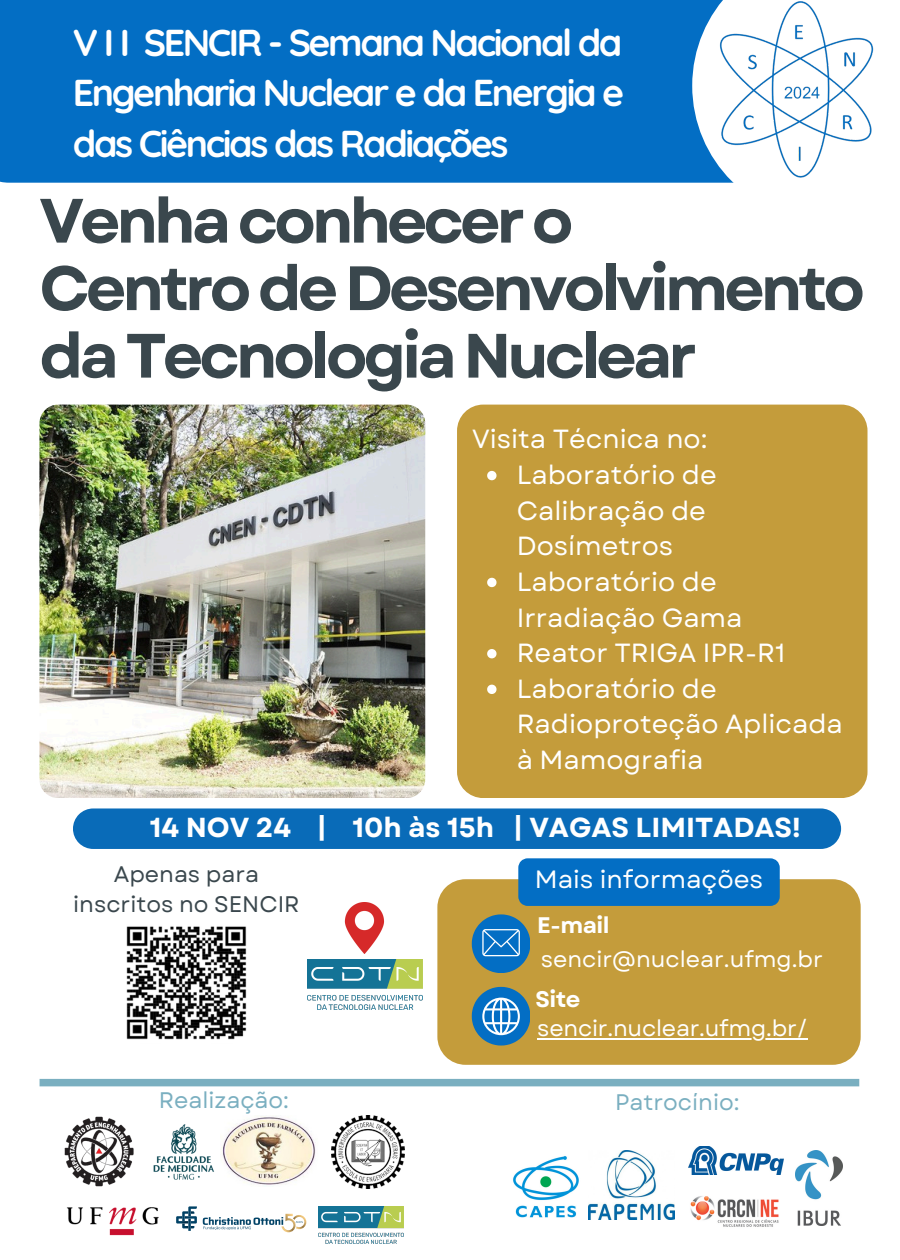
<style>
.page{position:relative;width:900px;height:1260px;background:#fff}
.page>*{position:absolute;margin:0;border:0;box-sizing:border-box;transform-origin:0 0}
.t1{font:700 62.5px/67.5px "Garet";letter-spacing:-.065em;color:#3a474d}
.t2{font:700 37.5px/50.5px "Quicksand";letter-spacing:-.065em;color:#fff;text-align:justify}
.t3{font:700 27.5px "Garet";color:#fff}
.t4{font:26.25px/35.5px "Garet";color:#fff}
.t5{font:25px "Garet";color:#fff}
.t6{font:22.5px "Garet";letter-spacing:-.005em;color:#fff}
.t7{font:22.5px/30px "Garet";color:#3a474d;text-align:center}
.t8{font:22.5px "Garet";color:#7aafc0}
.t9{font:700 22.5px "Garet";letter-spacing:-.02em;color:#fff}
</style>
<div class="page">
<div style="left:437px;top:879px;width:424px;height:186px;background:#c49c3b"></div>
<div style="left:518px;top:858px;width:262px;height:48px;background:#036ec4"></div>
<div style="left:0;top:0;width:897px;height:183px;background:#036ec4"></div>
<div style="left:692px;top:0;width:208px;height:221px;background:#fff"></div>
<img style="left:344px;top:902px;width:41px;height:52px">
<img style="left:308px;top:959px;width:114px;height:51px">
<div style="left:73px;top:808px;width:768px;height:41px;background:#096bb8"></div>
<div style="left:457px;top:405px;width:410px;height:393px;background:#c49c3b;border-radius:26px"></div>
<img style="left:39px;top:405px;width:386px;height:393px;border-radius:19px">
<img style="left:64px;top:1116px;width:70px;height:71px">
<img style="left:153px;top:1124px;width:61px;height:56px">
<img style="left:796px;top:1150px;width:47px;height:75px">
<img style="left:221px;top:1116px;width:95px;height:69px">
<img style="left:319px;top:1206px;width:84px;height:38px">
<img style="left:513px;top:1156px;width:66px;height:62px">
<img style="left:66px;top:1207px;width:93px;height:29px">
<img style="left:690px;top:1196px;width:89px;height:31px">
<img style="left:688px;top:1146px;width:96px;height:29px">
<svg style="left:176px;top:1206px;width:21px;height:25px"></svg>
<svg style="left:203px;top:1214px;width:103px;height:18px"></svg>
<img style="left:588px;top:1150px;width:86px;height:70px">
<img style="left:331px;top:1115px;width:73px;height:73px">
<hr style="left:537px;top:1038px;width:271px;height:2px;background:#fff">
<svg style="left:487px;top:471px;width:10px;height:9px"></svg>
<svg style="left:487px;top:578px;width:10px;height:9px"></svg>
<svg style="left:487px;top:649px;width:10px;height:9px"></svg>
<svg style="left:487px;top:685px;width:10px;height:9px"></svg>
<div style="left:40px;top:1079px;width:819px;height:7px;background:#7aafc0"></div>
<img style="left:126px;top:926px;width:121px;height:114px">
<svg style="left:472px;top:914px;width:58px;height:59px;background:#3e82ab"></svg>
<svg style="left:472px;top:987px;width:58px;height:58px;background:#528eb2"></svg>
<img style="left:695px;top:0;width:179px;height:183px">
<p class="t2" style="left:73px;top:16px;width:553px">V I I SENCIR - Semana Nacional da Engenharia Nuclear e da Energia e das Ciências das Radiações</p>
<p class="t1" style="left:39px;top:187px;width:827px">Venha conhecer o<br>Centro de Desenvolvimento da Tecnologia Nuclear</p>
<h5 class="t4" style="left:472px;top:422px;width:237px">Visita Técnica no:</h5>
<p class="t4" style="left:517px;top:457px;width:201px">Laboratório de<br>Calibração de<br>Dosímetros</p>
<p class="t4" style="left:517px;top:564px;width:227px">Laboratório de<br>Irradiação Gama</p>
<p class="t4" style="left:517px;top:635px;width:270px">Reator TRIGA IPR-R1</p>
<p class="t4" style="left:517px;top:671px;width:328px">Laboratório de<br>Radioproteção Aplicada à Mamografia</p>
<p class="t3" style="left:150px;top:808px;width:652px">14 NOV 24 | 10h às 15h | VAGAS LIMITADAS!</p>
<p class="t7" style="left:73px;top:859px;width:228px">Apenas para inscritos no SENCIR</p>
<h2 class="t5" style="left:535px;top:862px;width:230px">Mais informações</h2>
<p class="t9" style="left:537px;top:909px;width:74px">E-mail</p>
<p class="t6" style="left:541px;top:943px;width:284px">sencir@nuclear.ufmg.br</p>
<h5 class="t9" style="left:535px;top:983px;width:47px">Site</h5>
<p class="t6" style="left:537px;top:1012px;width:272px">sencir.nuclear.ufmg.br/</p>
<p class="t8" style="left:159px;top:1084px;width:132px">Realização:</p>
<p class="t8" style="left:615px;top:1086px;width:126px">Patrocínio:</p>
</div>
